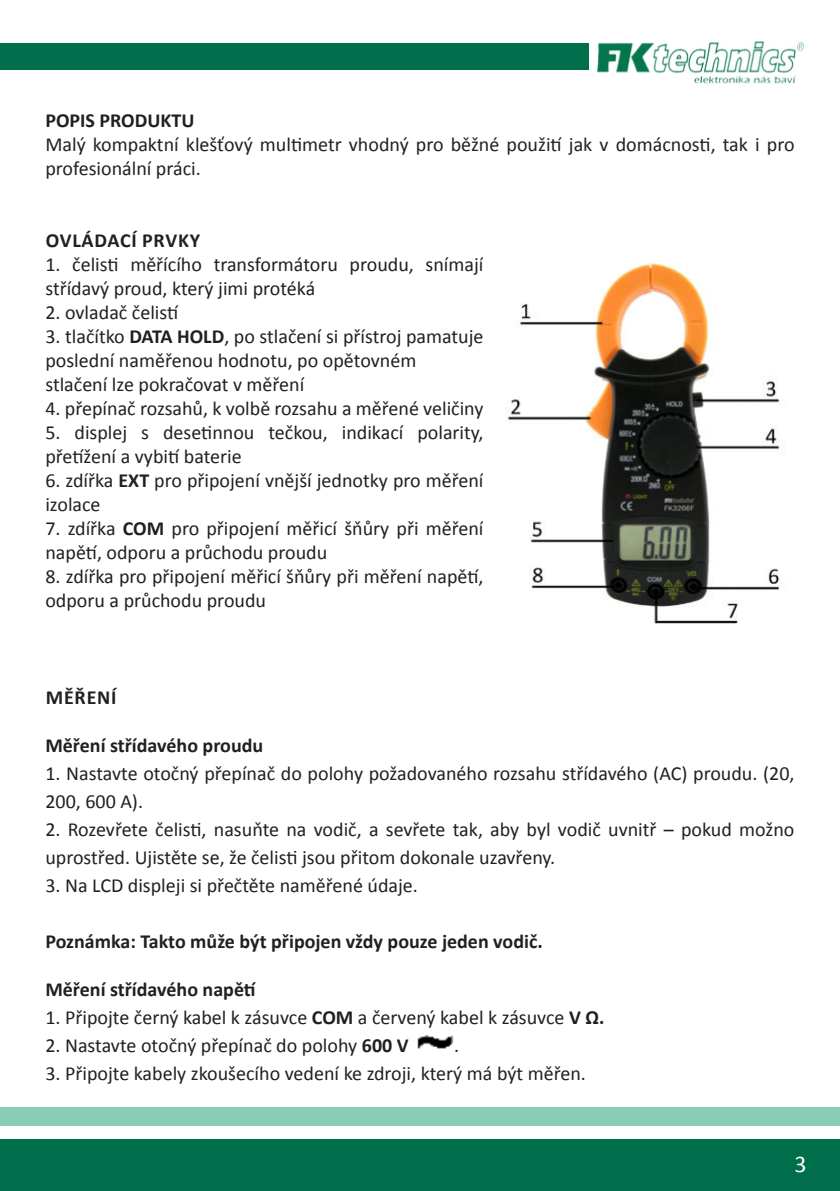
<style>
.page{position:relative;width:840px;height:1191px;background:#fff}
.page>*{position:absolute;margin:0;border:0;box-sizing:border-box;transform-origin:0 0}
.t1{font:24px "Calibri";color:#fff}
.t2{font:20px/24px "Calibri";color:#231f20}
.t3{font:700 20px "Calibri";color:#231f20}
.t4{font:700 20px "Calibri";letter-spacing:.04em;color:#231f20}
.s1{font-weight:700}
</style>
<div class="page">
<img style="left:588px;top:41px;width:216px;height:43px">
<div style="left:0;top:44px;width:587px;height:26px;background:#006e4a"></div>
<div style="left:0;top:1140px;width:839px;height:51px;background:#006e4a"></div>
<div style="left:0;top:1107px;width:839px;height:18px;background:#89ceb4"></div>
<img style="left:417px;top:1035px;width:37px;height:14px">
<img style="left:508px;top:263px;width:277px;height:361px">
<p class="t3" style="left:45px;top:108px;width:150px">POPIS PRODUKTU</p>
<p class="t2" style="left:45px;top:133px;width:750px">Malý kompaktní klešťový multimetr vhodný pro běžné použití jak v domácnosti, tak i pro profesionální práci.</p>
<p class="t4" style="left:46px;top:228px;width:156px">OVLÁDACÍ PRVKY</p>
<p class="t2" style="left:45px;top:253px;width:439px">1. čelisti měřícího transformátoru proudu, snímají střídavý proud, který jimi protéká</p>
<p class="t2" style="left:45px;top:301px;width:134px">2. ovladač čelistí</p>
<p class="t2" style="left:45px;top:325px;width:439px">3. tlačítko <span class="s1">DATA HOLD</span>, po stlačení si přístroj pamatuje poslední naměřenou hodnotu, po opětovném<br>stlačení lze pokračovat v měření</p>
<p class="t2" style="left:45px;top:397px;width:439px">4. přepínač rozsahů, k volbě rozsahu a měřené veličiny</p>
<p class="t2" style="left:45px;top:421px;width:439px">5. displej s desetinnou tečkou, indikací polarity, přetížení a vybití baterie</p>
<p class="t2" style="left:45px;top:469px;width:439px">6. zdířka <span class="s1">EXT</span> pro připojení vnější jednotky pro měření izolace</p>
<p class="t2" style="left:45px;top:517px;width:439px">7. zdířka <span class="s1">COM</span> pro připojení měřicí šňůry při měření napětí, odporu a průchodu proudu</p>
<p class="t2" style="left:45px;top:565px;width:439px">8. zdířka pro připojení měřicí šňůry při měření napětí, odporu a průchodu proudu</p>
<p class="t3" style="left:46px;top:684px;width:72px">MĚŘENÍ</p>
<p class="t3" style="left:45px;top:732px;width:219px">Měření střídavého proudu</p>
<p class="t2" style="left:45px;top:759px;width:750px;line-height:28px">1. Nastavte otočný přepínač do polohy požadovaného rozsahu střídavého (AC) proudu. (20,<br>200, 600 A).</p>
<p class="t2" style="left:45px;top:815px;width:750px;line-height:28px">2. Rozevřete čelisti, nasuňte na vodič, a sevřete tak, aby byl vodič uvnitř – pokud možno uprostřed. Ujistěte se, že čelisti jsou přitom dokonale uzavřeny.</p>
<p class="t2" style="left:45px;top:873px;width:374px">3. Na LCD displeji si přečtěte naměřené údaje.</p>
<p class="t3" style="left:45px;top:928px;width:498px">Poznámka: Takto může být připojen vždy pouze jeden vodič.</p>
<p class="t3" style="left:45px;top:976px;width:212px">Měření střídavého napětí</p>
<p class="t2" style="left:45px;top:1005px;width:560px">1. Připojte černý kabel k zásuvce <span class="s1">COM</span> a červený kabel k zásuvce <span class="s1">V Ω.</span></p>
<p class="t2" style="left:45px;top:1033px;width:364px">2. Nastavte otočný přepínač do polohy <span class="s1">600 V</span></p>
<p class="t2" style="left:454px;top:1033px;width:7px">.</p>
<p class="t2" style="left:45px;top:1061px;width:542px">3. Připojte kabely zkoušecího vedení ke zdroji, který má být měřen.</p>
<p class="t1" style="left:794px;top:1149px;width:14px">3</p>
</div>
